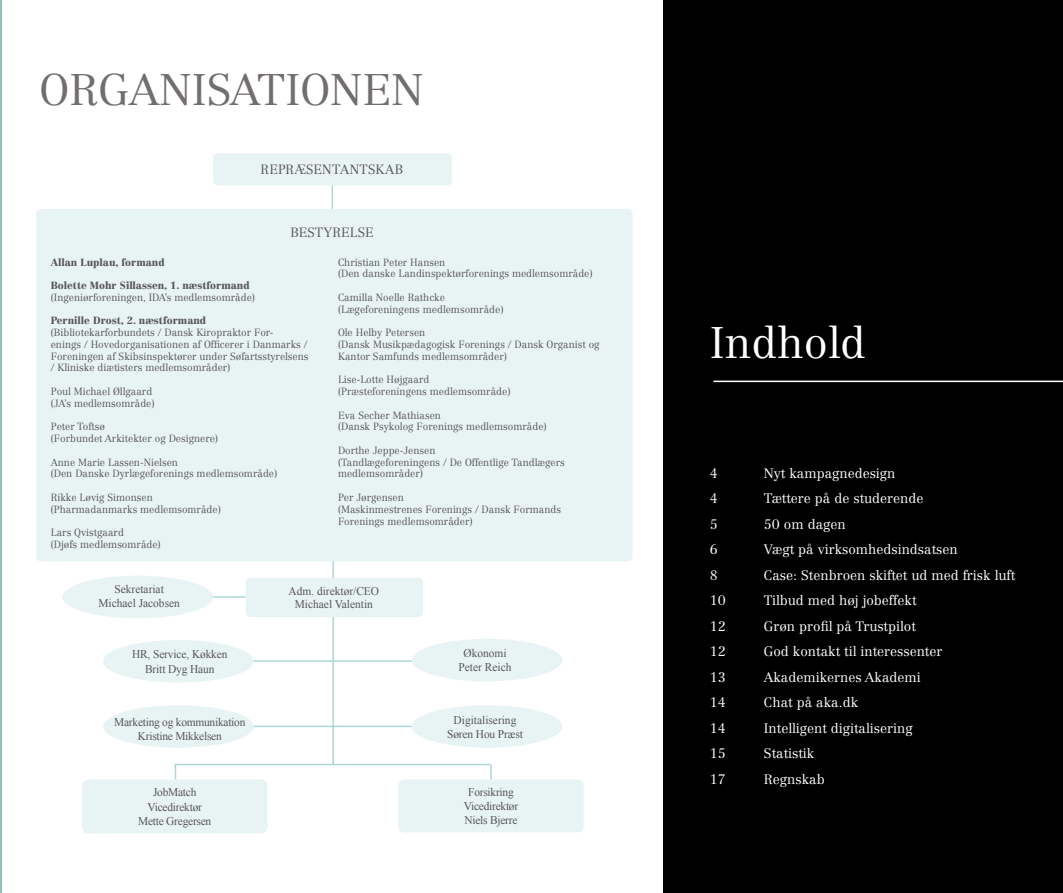
<style>
.page{position:relative;width:1063px;height:893px;background:#fff}
.page>*{position:absolute;margin:0;border:0;box-sizing:border-box;transform-origin:0 0}
.t1{font:300 43.5px "Centennial LT Std";color:#736e6e}
.t2{font:300 43.5px "Centennial LT Std";color:#fff}
.t3{font:300 13.5px "Centennial LT Std";color:#fff}
.t4{font:300 13.2px "Centennial LT Std";letter-spacing:.015em;color:#575756}
.t5{font:11.7px/14.1px "Times New Roman";letter-spacing:-.01em;color:#575756;text-align:center}
.t6{font:300 10.35px/11.7px "Centennial LT Std";color:#575756}
.t7{font:900 10.35px "Centennial LT Std";color:#575756}
</style>
<div class="page">
<hr style="left:332px;top:553px;width:2px;height:211px;background:#abd7d3">
<div style="left:213px;top:153px;width:239px;height:32px;background:#e8f4f3;border-radius:5px"></div>
<div style="left:663px;top:0;width:399px;height:893px;background:#000"></div>
<hr style="left:0;top:0;width:1px;height:893px;background:#97bfbb">
<hr style="left:332px;top:185px;width:1px;height:30px;background:#abd7d3">
<div style="left:36px;top:209px;width:597px;height:352px;background:#e8f4f3;border-radius:5px"></div>
<hr style="left:714px;top:381px;width:348px;height:1px;background:#fff">
<hr style="left:490px;top:764px;width:2px;height:28px;background:#abd7d3">
<hr style="left:253px;top:726px;width:159px;height:1px;background:#abd7d3">
<hr style="left:253px;top:660px;width:159px;height:2px;background:#abd7d3">
<hr style="left:206px;top:596px;width:42px;height:2px;background:#abd7d3">
<svg style="left:175px;top:765px;width:1px;height:14px"></svg>
<div style="left:246px;top:578px;width:177px;height:39px;background:#e8f4f3;border-radius:5px"></div>
<div style="left:82px;top:779px;width:185px;height:54px;background:#e8f4f3;border-radius:7px"></div>
<div style="left:398px;top:779px;width:186px;height:53px;background:#e8f4f3;border-radius:7px"></div>
<hr style="left:174px;top:764px;width:317px;height:1px;background:#abd7d3">
<div style="left:62px;top:576px;width:151px;height:42px;background:#e8f4f3;border-radius:50%"></div>
<div style="left:103px;top:640px;width:151px;height:42px;background:#e8f4f3;border-radius:50%"></div>
<div style="left:103px;top:705px;width:151px;height:43px;background:#e8f4f3;border-radius:50%"></div>
<div style="left:412px;top:639px;width:150px;height:42px;background:#e8f4f3;border-radius:50%"></div>
<div style="left:412px;top:705px;width:150px;height:43px;background:#e8f4f3;border-radius:50%"></div>
<h1 class="t1" style="left:40px;top:64px;width:386px">ORGANISATIONEN</h1>
<p class="t4" style="left:261px;top:162px;width:144px">REPRÆSENTANTSKAB</p>
<p class="t4" style="left:290px;top:224px;width:85px">BESTYRELSE</p>
<p class="t7" style="left:51px;top:255px;width:115px">Allan Luplau, formand</p>
<p class="t7" style="left:51px;top:279px;width:200px">Bolette Mohr Sillassen, 1. næstformand</p>
<p class="t6" style="left:51px;top:291px;width:206px">(Ingeniørforeningen, IDA’s medlemsområde)</p>
<p class="t7" style="left:51px;top:314px;width:157px">Pernille Drost, 2. næstformand</p>
<p class="t6" style="left:51px;top:327px;width:259px">(Bibliotekarforbundets / Dansk Kiropraktor For-<br>enings / Hovedorganisationen af Officerer i Danmarks / Foreningen af Skibsinspektører under Søfartsstyrelsens / Kliniske diætisters medlemsområder)</p>
<p class="t6" style="left:51px;top:385px;width:105px">Poul Michael Øllgaard (JA’s medlemsområde)</p>
<p class="t6" style="left:51px;top:421px;width:169px">Peter Toftsø<br>(Forbundet Arkitekter og Designere)</p>
<p class="t6" style="left:51px;top:456px;width:228px">Anne Marie Lassen-Nielsen<br>(Den Danske Dyrlægeforenings medlemsområde)</p>
<p class="t6" style="left:51px;top:491px;width:172px">Rikke Løvig Simonsen (Pharmadanmarks medlemsområde)</p>
<p class="t6" style="left:51px;top:527px;width:112px">Lars Qvistgaard<br>(Djøfs medlemsområde)</p>
<p class="t6" style="left:338px;top:256px;width:256px">Christian Peter Hansen<br>(Den danske Landinspektørforenings medlemsområde)</p>
<p class="t6" style="left:338px;top:292px;width:167px">Camilla Noelle Rathcke (Lægeforeningens medlemsområde)</p>
<p class="t6" style="left:338px;top:327px;width:263px">Ole Helby Petersen<br>(Dansk Musikpædagogisk Forenings / Dansk Organist og<br>Kantor Samfunds medlemsområder)</p>
<p class="t6" style="left:338px;top:374px;width:174px">Lise-Lotte Højgaard (Præsteforeningens medlemsområde)</p>
<p class="t6" style="left:338px;top:409px;width:210px">Eva Secher Mathiasen<br>(Dansk Psykolog Forenings medlemsområde)</p>
<p class="t6" style="left:338px;top:444px;width:228px">Dorthe Jeppe-Jensen<br>(Tandlægeforeningens / De Offentlige Tandlægers medlemsområder)</p>
<p class="t6" style="left:338px;top:491px;width:225px">Per Jørgensen<br>(Maskinmestrenes Forenings / Dansk Formands<br>Forenings medlemsområder)</p>
<p class="t5" style="left:98px;top:582px;width:83px">Sekretariat<br>Michael Jacobsen</p>
<p class="t5" style="left:289px;top:584px;width:92px;line-height:13.2px">Adm. direktør/CEO<br>Michael Valentin</p>
<p class="t5" style="left:132px;top:647px;width:97px">HR, Service, Køkken<br>Britt Dyg Haun</p>
<p class="t5" style="left:459px;top:646px;width:54px">Økonomi<br>Peter Reich</p>
<p class="t5" style="left:114px;top:715px;width:133px">Marketing og kommunikation<br>Kristine Mikkelsen</p>
<p class="t5" style="left:447px;top:713px;width:77px">Digitalisering<br>Søren Hou Præst</p>
<p class="t5" style="left:138px;top:785px;width:75px">JobMatch<br>Vicedirektør<br>Mette Gregersen</p>
<p class="t5" style="left:464px;top:785px;width:56px">Forsikring<br>Vicedirektør<br>Niels Bjerre</p>
<h1 class="t2" style="left:710px;top:317px;width:158px">Indhold</h1>
<h2 class="t3" style="left:710px;top:465px;width:9px">4</h2>
<h2 class="t3" style="left:764px;top:465px;width:133px">Nyt kampagnedesign</h2>
<h2 class="t3" style="left:710px;top:490px;width:9px">4</h2>
<h2 class="t3" style="left:764px;top:490px;width:161px">Tættere på de studerende</h2>
<h2 class="t3" style="left:710px;top:516px;width:9px">5</h2>
<h2 class="t3" style="left:764px;top:516px;width:83px">50 om dagen</h2>
<h2 class="t3" style="left:710px;top:541px;width:9px">6</h2>
<h2 class="t3" style="left:764px;top:541px;width:195px">Vægt på virksomhedsindsatsen</h2>
<h2 class="t3" style="left:710px;top:567px;width:9px">8</h2>
<h2 class="t3" style="left:764px;top:567px;width:253px">Case: Stenbroen skiftet ud med frisk luft</h2>
<h2 class="t3" style="left:710px;top:592px;width:17px">10</h2>
<h2 class="t3" style="left:764px;top:592px;width:154px">Tilbud med høj jobeffekt</h2>
<h2 class="t3" style="left:710px;top:618px;width:17px">12</h2>
<h2 class="t3" style="left:764px;top:618px;width:153px">Grøn profil på Trustpilot</h2>
<h2 class="t3" style="left:710px;top:643px;width:17px">12</h2>
<h2 class="t3" style="left:764px;top:643px;width:180px">God kontakt til interessenter</h2>
<h2 class="t3" style="left:710px;top:669px;width:17px">13</h2>
<h2 class="t3" style="left:764px;top:669px;width:158px">Akademikernes Akademi</h2>
<h2 class="t3" style="left:710px;top:694px;width:17px">14</h2>
<h2 class="t3" style="left:764px;top:694px;width:96px">Chat på aka.dk</h2>
<h2 class="t3" style="left:710px;top:720px;width:17px">14</h2>
<h2 class="t3" style="left:764px;top:720px;width:150px">Intelligent digitalisering</h2>
<h2 class="t3" style="left:710px;top:745px;width:17px">15</h2>
<h2 class="t3" style="left:764px;top:745px;width:52px">Statistik</h2>
<h2 class="t3" style="left:710px;top:771px;width:17px">17</h2>
<h2 class="t3" style="left:764px;top:771px;width:62px">Regnskab</h2>
</div>
